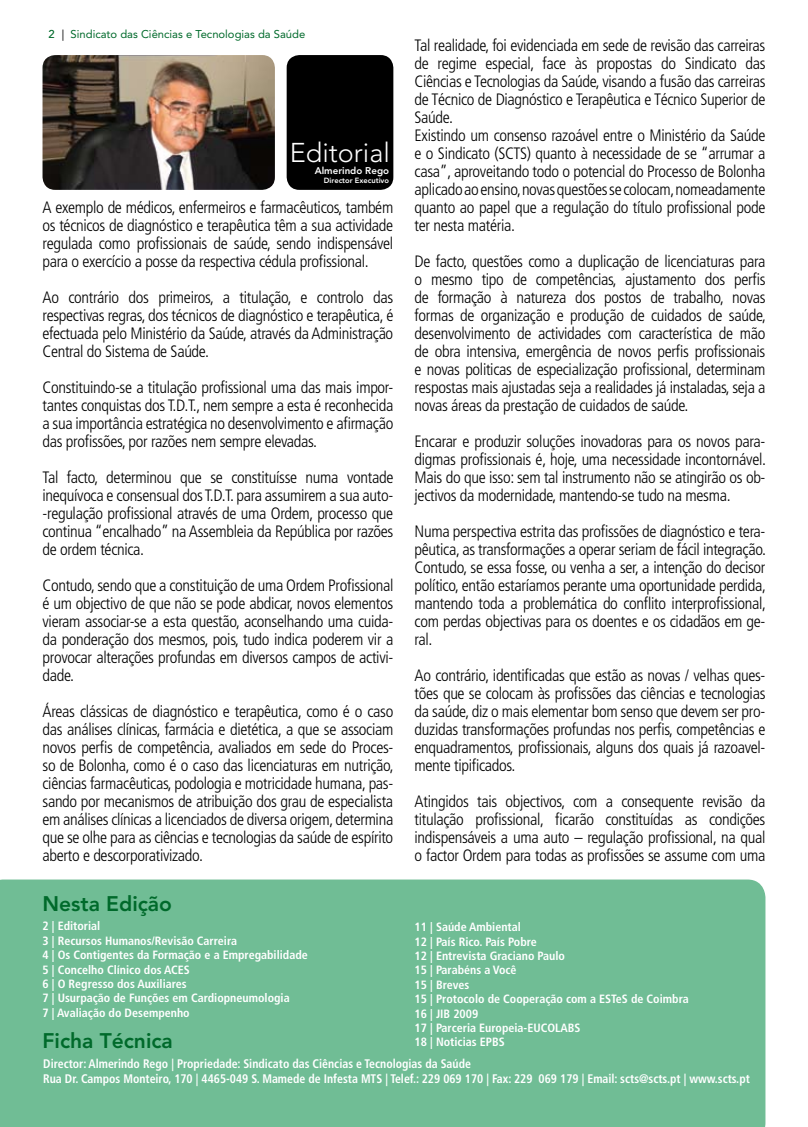
<style>
.page{position:relative;width:808px;height:1127px;background:#fff}
.page>*{position:absolute;margin:0;border:0;box-sizing:border-box;transform-origin:0 0}
.t1{font:300 27px "Avenir";color:#fff}
.t2{font:800 21px "Avenir";color:#006a2b}
.t3{font:300 condensed 16.5px/18px "Frutiger";letter-spacing:-.02em;color:#000;text-align:justify}
.t4{font:700 condensed 12.45px/15px "Frutiger";color:#fff;scale:.95 1}
.t5{font:700 condensed 12px/14.4px "Frutiger";color:#fff}
.t6{font:11.25px "Avenir";color:#006a2b}
.t7{font:800 9.75px "Avenir";color:#fff}
.t8{font:800 7.5px "Avenir";color:#fff}
.s1{font-weight:500}
.s2{color:#000}
</style>
<div class="page">
<img style="left:43px;top:55px;width:232px;height:135px">
<div style="left:0;top:879px;width:765px;height:248px;background:#70bd95"></div>
<div style="left:287px;top:55px;width:106px;height:135px;background:#000;border-radius:13px"></div>
<p class="t6" style="left:48px;top:28px;width:258px"><span class="s1">2</span> <span class="s2">|</span> Sindicato das Ciências e Tecnologias da Saúde</p>
<h1 class="t1" style="left:290px;top:137px;width:101px">Editorial</h1>
<p class="t7" style="left:315px;top:165px;width:76px">Almerindo Rego</p>
<p class="t8" style="left:324px;top:176px;width:67px">Director Executivo</p>
<p class="t3" style="left:43px;top:198px;width:352px">A exemplo de médicos, enfermeiros e farmacêuticos, também os técnicos de diagnóstico e terapêutica têm a sua actividade regulada como profissionais de saúde, sendo indispensável para o exercício a posse da respectiva cédula profissional.</p>
<p class="t3" style="left:43px;top:288px;width:352px">Ao contrário dos primeiros, a titulação, e controlo das respectivas regras, dos técnicos de diagnóstico e terapêutica, é efectuada pelo Ministério da Saúde, através da Administração Central do Sistema de Saúde.</p>
<p class="t3" style="left:43px;top:378px;width:352px">Constituindo-se a titulação profissional uma das mais impor&shy;tantes conquistas dos T.D.T., nem sempre a esta é reconhecida a sua importância estratégica no desenvolvimento e afirmação das profissões, por razões nem sempre elevadas.</p>
<p class="t3" style="left:43px;top:468px;width:352px">Tal facto, determinou que se constituísse numa vontade inequívoca e consensual dos T.D.T. para assumirem a sua auto--regulação profissional através de uma Ordem, processo que continua “encalhado” na Assembleia da República por razões de ordem técnica.</p>
<p class="t3" style="left:43px;top:576px;width:352px">Contudo, sendo que a constituição de uma Ordem Profissional é um objectivo de que não se pode abdicar, novos elementos vieram associar-se a esta questão, aconselhando uma cuida&shy;da ponderação dos mesmos, pois, tudo indica poderem vir a provocar alterações profundas em diversos campos de activi&shy;dade.</p>
<p class="t3" style="left:43px;top:702px;width:353px">Áreas clássicas de diagnóstico e terapêutica, como é o caso das análises clínicas, farmácia e dietética, a que se associam novos perfis de competência, avaliados em sede do Proces&shy;so de Bolonha, como é o caso das licenciaturas em nutrição, ciências farmacêuticas, podologia e motricidade humana, pas&shy;sando por mecanismos de atribuição dos grau de especialista em análises clínicas a licenciados de diversa origem, determina que se olhe para as ciências e tecnologias da saúde de espírito aberto e descorporativizado.</p>
<p class="t2" style="left:43px;top:891px;width:131px">Nesta Edição</p>
<p class="t3" style="left:415px;top:36px;width:352px;text-align:left">Tal realidade, foi evidenciada em sede de revisão das carreiras de regime especial, face às propostas do Sindicato das Ciências e Tecnologias da Saúde, visando a fusão das carreiras de Técnico de Diagnóstico e Terapêutica e Técnico Superior de Saúde.<br>Existindo um consenso razoável entre o Ministério da Saúde e o Sindicato (SCTS) quanto à necessidade de se “arrumar a casa”, aproveitando todo o potencial do Processo de Bolonha aplicado ao ensino, novas questões se colocam, nomeadamente quanto ao papel que a regulação do título profissional pode ter nesta matéria.</p>
<p class="t3" style="left:415px;top:253px;width:353px">De facto, questões como a duplicação de licenciaturas para o mesmo tipo de competências, ajustamento dos perfis de formação à natureza dos postos de trabalho, novas formas de organização e produção de cuidados de saúde, desenvolvimento de actividades com característica de mão de obra intensiva, emergência de novos perfis profissionais e novas politicas de especialização profissional, determinam respostas mais ajustadas seja a realidades já instaladas, seja a novas áreas da prestação de cuidados de saúde.</p>
<p class="t3" style="left:415px;top:433px;width:353px">Encarar e produzir soluções inovadoras para os novos para&shy;digmas profissionais é, hoje, uma necessidade incontornável.<br>Mais do que isso: sem tal instrumento não se atingirão os ob&shy;jectivos da modernidade, mantendo-se tudo na mesma.</p>
<p class="t3" style="left:415px;top:523px;width:353px">Numa perspectiva estrita das profissões de diagnóstico e tera&shy;pêutica, as transformações a operar seriam de fácil integração.<br>Contudo, se essa fosse, ou venha a ser, a intenção do decisor político, então estaríamos perante uma oportunidade perdida, mantendo toda a problemática do conflito interprofissional, com perdas objectivas para os doentes e os cidadãos em ge&shy;ral.</p>
<p class="t3" style="left:415px;top:667px;width:352px">Ao contrário, identificadas que estão as novas / velhas ques&shy;tões que se colocam às profissões das ciências e tecnologias da saúde, diz o mais elementar bom senso que devem ser pro&shy;duzidas transformações profundas nos perfis, competências e enquadramentos, profissionais, alguns dos quais já razoavel&shy;mente tipificados.</p>
<p class="t3" style="left:415px;top:793px;width:352px">Atingidos tais objectivos, com a consequente revisão da titulação profissional, ficarão constituídas as condições indispensáveis a uma auto – regulação profissional, na qual o factor Ordem para todas as profissões se assume com uma</p>
<p class="t5" style="left:43px;top:919px;width:267px">2 | Editorial<br>3 | Recursos Humanos/Revisão Carreira<br>4 | Os Contigentes da Formação e a Empregabilidade 5 | Concelho Clínico dos ACES<br>6 | O Regresso dos Auxiliares<br>7 | Usurpação de Funções em Cardiopneumologia<br>7 | Avaliação do Desempenho</p>
<p class="t4" style="left:43px;top:1056px;width:745px">Director: Almerindo Rego | Propriedade: Sindicato das Ciências e Tecnologias da Saúde<br>Rua Dr. Campos Monteiro, 170 | 4465-049 S. Mamede de Infesta MTS | Telef.: 229 069 170 | Fax: 229 069 179 | Email: scts@scts.pt | www.scts.pt</p>
<p class="t5" style="left:415px;top:920px;width:276px">11 | Saúde Ambiental<br>12 | País Rico. País Pobre<br>12 | Entrevista Graciano Paulo<br>15 | Parabéns a Você<br>15 | Breves<br>15 | Protocolo de Cooperação com a ESTeS de Coimbra<br>16 | JIB 2009<br>17 | Parceria Europeia-EUCOLABS<br>18 | Noticias EPBS</p>
<p class="t2" style="left:43px;top:1028px;width:132px">Ficha Técnica</p>
</div>
